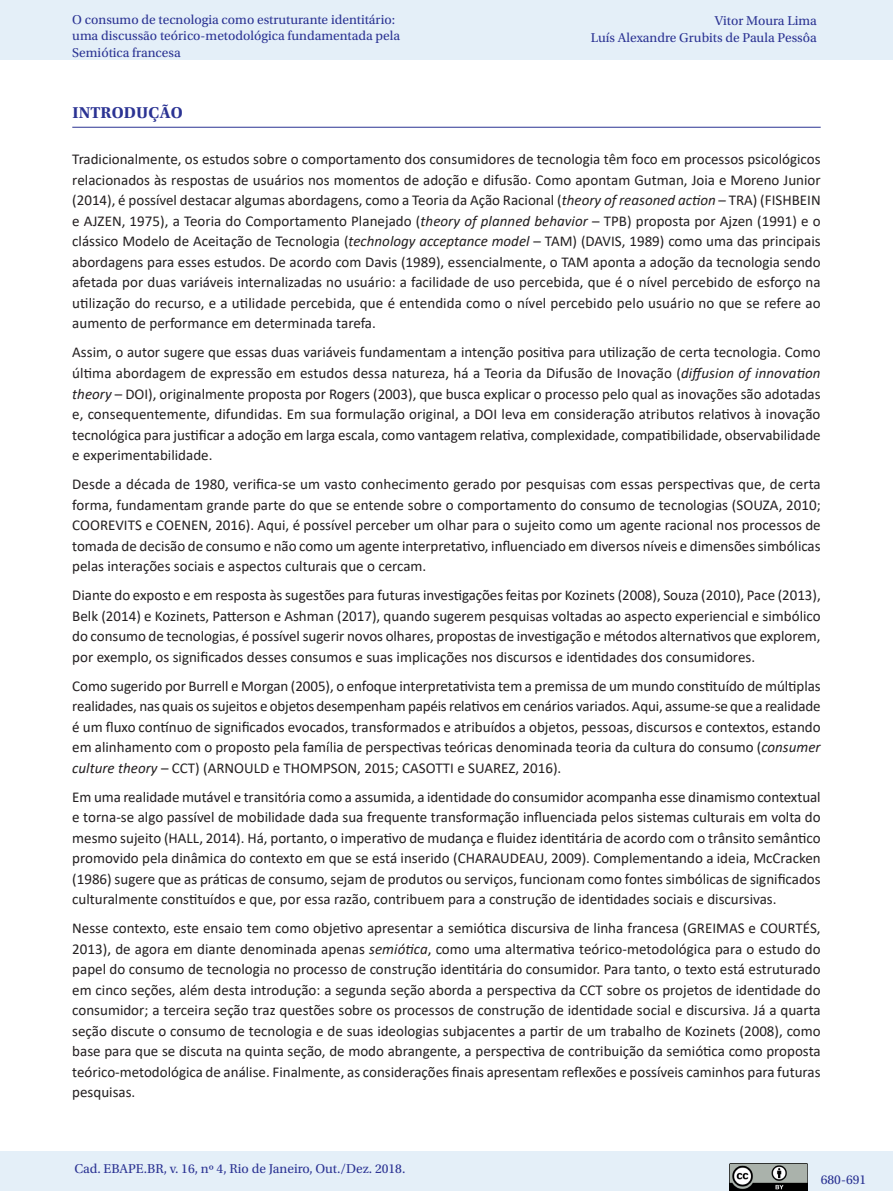
<style>
.page{position:relative;width:893px;height:1191px;background:#fff}
.page>*{position:absolute;margin:0;border:0;box-sizing:border-box;transform-origin:0 0}
._07_1_sub_1{font:700 16.5px "Utopia Std";letter-spacing:.01em;color:#2b3393}
._06_0_texto{font:15px/20.5px "Calibri";color:#231f20;text-align:justify}
.t1{font:13.5px/16.5px "Utopia Std";color:#2b3393}
.s1{font-style:italic}
</style>
<div class="page">
<div style="left:0;top:1151px;width:893px;height:40px;background:#e4eff8"></div>
<img style="left:730px;top:1163px;width:77px;height:27px">
<div style="left:0;top:0;width:893px;height:60px;background:#e4eff8"></div>
<hr style="left:72px;top:127px;width:749px;height:1px;background:#2b3393">
<p class="t1" style="left:72px;top:11px;width:329px">O consumo de tecnologia como estruturante identitário: uma discussão teórico-metodológica fundamentada pela<br>Semiótica francesa</p>
<p class="t1" style="left:591px;top:13px;width:228px;text-align:right">Vitor Moura Lima<br>Luís Alexandre Grubits de Paula Pessôa</p>
<p class="_07_1_sub_1" style="left:72px;top:103px;width:112px">INTRODUÇÃO</p>
<p class="_06_0_texto" style="left:72px;top:149px;width:750px">Tradicionalmente, os estudos sobre o comportamento dos consumidores de tecnologia têm foco em processos psicológicos relacionados às respostas de usuários nos momentos de adoção e difusão. Como apontam Gutman, Joia e Moreno Junior (2014), é possível destacar algumas abordagens, como a Teoria da Ação Racional (<span class="s1">theory of reasoned action</span> – TRA) (FISHBEIN e AJZEN, 1975), a Teoria do Comportamento Planejado (<span class="s1">theory of planned behavior</span> – TPB) proposta por Ajzen (1991) e o clássico Modelo de Aceitação de Tecnologia (<span class="s1">technology acceptance model</span> – TAM) (DAVIS, 1989) como uma das principais abordagens para esses estudos. De acordo com Davis (1989), essencialmente, o TAM aponta a adoção da tecnologia sendo afetada por duas variáveis internalizadas no usuário: a facilidade de uso percebida, que é o nível percebido de esforço na utilização do recurso, e a utilidade percebida, que é entendida como o nível percebido pelo usuário no que se refere ao aumento de performance em determinada tarefa.</p>
<p class="_06_0_texto" style="left:72px;top:342px;width:750px">Assim, o autor sugere que essas duas variáveis fundamentam a intenção positiva para utilização de certa tecnologia. Como última abordagem de expressão em estudos dessa natureza, há a Teoria da Difusão de Inovação (<span class="s1">diffusion of innovation theory</span> – DOI), originalmente proposta por Rogers (2003), que busca explicar o processo pelo qual as inovações são adotadas e, consequentemente, difundidas. Em sua formulação original, a DOI leva em consideração atributos relativos à inovação tecnológica para justificar a adoção em larga escala, como vantagem relativa, complexidade, compatibilidade, observabilidade e experimentabilidade.</p>
<p class="_06_0_texto" style="left:72px;top:473px;width:750px">Desde a década de 1980, verifica-se um vasto conhecimento gerado por pesquisas com essas perspectivas que, de certa forma, fundamentam grande parte do que se entende sobre o comportamento do consumo de tecnologias (SOUZA, 2010; COOREVITS e COENEN, 2016). Aqui, é possível perceber um olhar para o sujeito como um agente racional nos processos de tomada de decisão de consumo e não como um agente interpretativo, influenciado em diversos níveis e dimensões simbólicas pelas interações sociais e aspectos culturais que o cercam.</p>
<p class="_06_0_texto" style="left:72px;top:584px;width:750px">Diante do exposto e em resposta às sugestões para futuras investigações feitas por Kozinets (2008), Souza (2010), Pace (2013), Belk (2014) e Kozinets, Patterson e Ashman (2017), quando sugerem pesquisas voltadas ao aspecto experiencial e simbólico do consumo de tecnologias, é possível sugerir novos olhares, propostas de investigação e métodos alternativos que explorem, por exemplo, os significados desses consumos e suas implicações nos discursos e identidades dos consumidores.</p>
<p class="_06_0_texto" style="left:72px;top:675px;width:750px">Como sugerido por Burrell e Morgan (2005), o enfoque interpretativista tem a premissa de um mundo constituído de múltiplas realidades, nas quais os sujeitos e objetos desempenham papéis relativos em cenários variados. Aqui, assume-se que a realidade é um fluxo contínuo de significados evocados, transformados e atribuídos a objetos, pessoas, discursos e contextos, estando em alinhamento com o proposto pela família de perspectivas teóricas denominada teoria da cultura do consumo (<span class="s1">consumer culture theory</span> – CCT) (ARNOULD e THOMPSON, 2015; CASOTTI e SUAREZ, 2016).</p>
<p class="_06_0_texto" style="left:72px;top:786px;width:750px">Em uma realidade mutável e transitória como a assumida, a identidade do consumidor acompanha esse dinamismo contextual e torna-se algo passível de mobilidade dada sua frequente transformação influenciada pelos sistemas culturais em volta do mesmo sujeito (HALL, 2014). Há, portanto, o imperativo de mudança e fluidez identitária de acordo com o trânsito semântico promovido pela dinâmica do contexto em que se está inserido (CHARAUDEAU, 2009). Complementando a ideia, McCracken (1986) sugere que as práticas de consumo, sejam de produtos ou serviços, funcionam como fontes simbólicas de significados culturalmente constituídos e que, por essa razão, contribuem para a construção de identidades sociais e discursivas.</p>
<p class="_06_0_texto" style="left:72px;top:917px;width:750px">Nesse contexto, este ensaio tem como objetivo apresentar a semiótica discursiva de linha francesa (GREIMAS e COURTÉS, 2013), de agora em diante denominada apenas <span class="s1">semiótica</span>, como uma altermativa teórico-metodológica para o estudo do papel do consumo de tecnologia no processo de construção identitária do consumidor. Para tanto, o texto está estruturado em cinco seções, além desta introdução: a segunda seção aborda a perspectiva da CCT sobre os projetos de identidade do consumidor; a terceira seção traz questões sobre os processos de construção de identidade social e discursiva. Já a quarta seção discute o consumo de tecnologia e de suas ideologias subjacentes a partir de um trabalho de Kozinets (2008), como base para que se discuta na quinta seção, de modo abrangente, a perspectiva de contribuição da semiótica como proposta teórico-metodológica de análise. Finalmente, as considerações finais apresentam reflexões e possíveis caminhos para futuras pesquisas.</p>
<p class="t1" style="left:74px;top:1160px;width:333px">Cad. EBAPE.BR, v. 16, nº 4, Rio de Janeiro, Out./Dez. 2018.</p>
<p class="t1" style="left:821px;top:1171px;width:47px">680-691</p>
</div>
